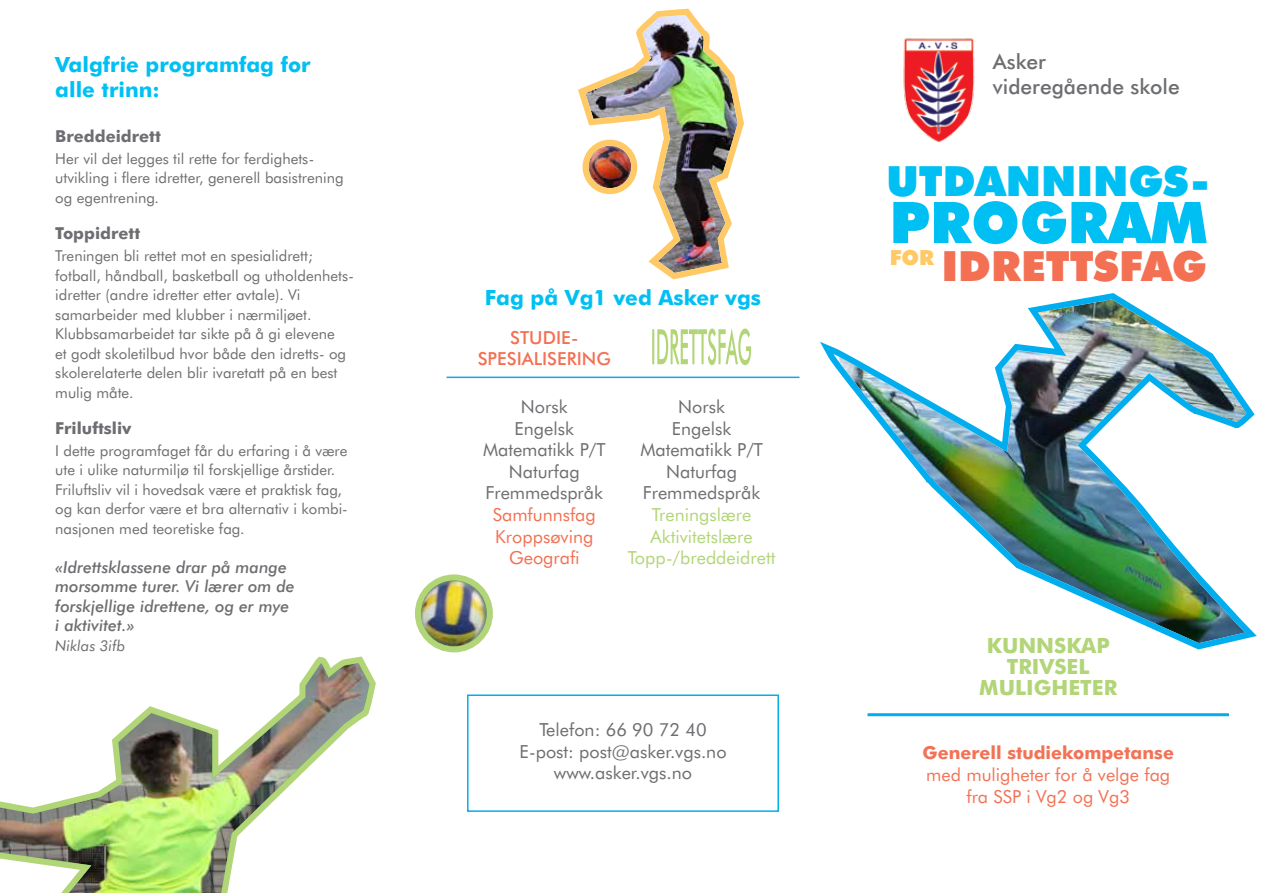
<style>
.page{position:relative;width:1263px;height:893px;background:#fff}
.page>*{position:absolute;margin:0;border:0;box-sizing:border-box;transform-origin:0 0}
.t1{font:900 57.3px "Futura BT";color:#00c0f3}
.t2{font:900 41.7px "Futura BT";color:#f37053}
.t3{font:900 41.7px "Futura BT";color:#00c0f3}
.t4{font:700 21px/25.2px "Futura BT";color:#00c0f3}
.t5{font:700 21px/21px "Futura BT";color:#b2d577;text-align:center}
.t6{font:500 21px/25.2px "Futura BT";color:#6d6e71}
.t7{font:18px/21.6px "Futura BT";color:#6d6e71;text-align:center}
.t8{font:18px/21.6px "Futura BT";color:#b2d577;text-align:center}
.t9{font:18px/21.6px "Futura BT";color:#f37255;text-align:center}
.t10{font:18px/21.6px "Futura BT";color:#f37053;text-align:center}
.t11{font:700 18px "Futura BT";color:#f37255}
.t12{font:500 18px/21.6px "Futura BT";color:#f37053;text-align:center}
.t13{font:italic 500 16.5px/19.5px "Futura BT";color:#6d6e71}
.t14{font:700 16.5px "Futura BT";color:#6d6e71}
.t15{font:15px/19.5px "Futura BT";color:#6d6e71}
.t16{font:italic 15px "Futura BT";color:#6d6e71}
</style>
<div class="page">
<svg style="left:652px;top:328px;width:99px;height:37px"></svg>
<hr style="left:446px;top:377px;width:353px;height:1px;background:#00aeef">
<img style="left:820px;top:293px;width:437px;height:357px">
<svg style="left:418px;top:577px;width:72px;height:72px"></svg>
<img style="left:421px;top:580px;width:66px;height:66px;border-radius:33px">
<div style="left:415px;top:574px;width:78px;height:78px;border:6px solid #b2d577;border-radius:50%"></div>
<hr style="left:867px;top:713px;width:362px;height:3px;background:#00aeef">
<img style="left:0;top:656px;width:376px;height:237px">
<img style="left:578px;top:8px;width:166px;height:272px">
<img style="left:588px;top:146px;width:43px;height:42px;border-radius:21px">
<div style="left:582px;top:140px;width:55px;height:54px;border:6px solid #ffca66;border-radius:50%"></div>
<img style="left:903px;top:38px;width:72px;height:104px">
<div style="left:467px;top:694px;width:312px;height:118px;border:2px solid #00aeef"></div>
<h3 class="t4" style="left:55px;top:52px;width:257px">Valgfrie programfag for alle trinn:</h3>
<p class="t14" style="left:55px;top:126px;width:107px">Breddeidrett</p>
<p class="t15" style="left:55px;top:149px;width:290px">Her vil det legges til rette for ferdighets&shy;utvikling i flere idretter, generell basistrening og egentrening.</p>
<p class="t14" style="left:55px;top:224px;width:86px">Toppidrett</p>
<p class="t15" style="left:55px;top:246px;width:298px">Treningen bli rettet mot en spesialidrett; fotball, håndball, basketball og utholdenhets&shy;idretter (andre idretter etter avtale). Vi samarbeider med klubber i nærmiljøet.<br>Klubbsamarbeidet tar sikte på å gi elevene<br>et godt skoletilbud hvor både den idretts- og skolerelaterte delen blir ivaretatt på en best mulig måte.</p>
<p class="t14" style="left:55px;top:418px;width:78px">Friluftsliv</p>
<p class="t15" style="left:55px;top:441px;width:294px">I dette programfaget får du erfaring i å være ute i ulike naturmiljø til forskjellige årstider.<br>Friluftsliv vil i hovedsak være et praktisk fag, og kan derfor være et bra alternativ i kombi&shy;nasjonen med teoretiske fag.</p>
<p class="t13" style="left:55px;top:557px;width:241px">«Idrettsklassene drar på mange morsomme turer. Vi lærer om de forskjellige idrettene, og er mye i aktivitet.»</p>
<p class="t16" style="left:55px;top:636px;width:71px">Niklas 3ifb</p>
<h3 class="t4" style="left:485px;top:285px;width:278px">Fag på Vg1 ved Asker vgs</h3>
<p class="t12" style="left:478px;top:327px;width:135px">STUDIE-<br>SPESIALISERING</p>
<p class="t7" style="left:483px;top:396px;width:124px">Norsk<br>Engelsk<br>Matematikk P/T<br>Naturfag<br>Fremmedspråk</p>
<p class="t10" style="left:493px;top:504px;width:104px">Samfunnsfag<br>Kroppsøving<br>Geografi</p>
<p class="t7" style="left:640px;top:396px;width:124px">Norsk<br>Engelsk<br>Matematikk P/T<br>Naturfag<br>Fremmedspråk</p>
<p class="t8" style="left:628px;top:504px;width:149px">Treningslære<br>Aktivitetslære<br>Topp-/breddeidrett</p>
<p class="t7" style="left:519px;top:719px;width:209px">Telefon: 66 90 72 40<br>E-post: post@asker.vgs.no www.asker.vgs.no</p>
<h3 class="t6" style="left:993px;top:49px;width:188px">Asker videregående skole</h3>
<h2 class="t3" style="left:886px;top:156px;width:325px">UTDANNINGS-</h2>
<h1 class="t1" style="left:889px;top:188px;width:319px">PROGRAM</h1>
<h2 class="t2" style="left:890px;top:240px;width:318px"><sup>FOR</sup> IDRETTSFAG</h2>
<h3 class="t5" style="left:979px;top:634px;width:139px">KUNNSKAP<br>TRIVSEL<br>MULIGHETER</h3>
<p class="t11" style="left:922px;top:742px;width:253px">Generell studiekompetanse</p>
<p class="t9" style="left:926px;top:764px;width:245px">med muligheter for å velge fag fra SSP i Vg2 og Vg3</p>
</div>
